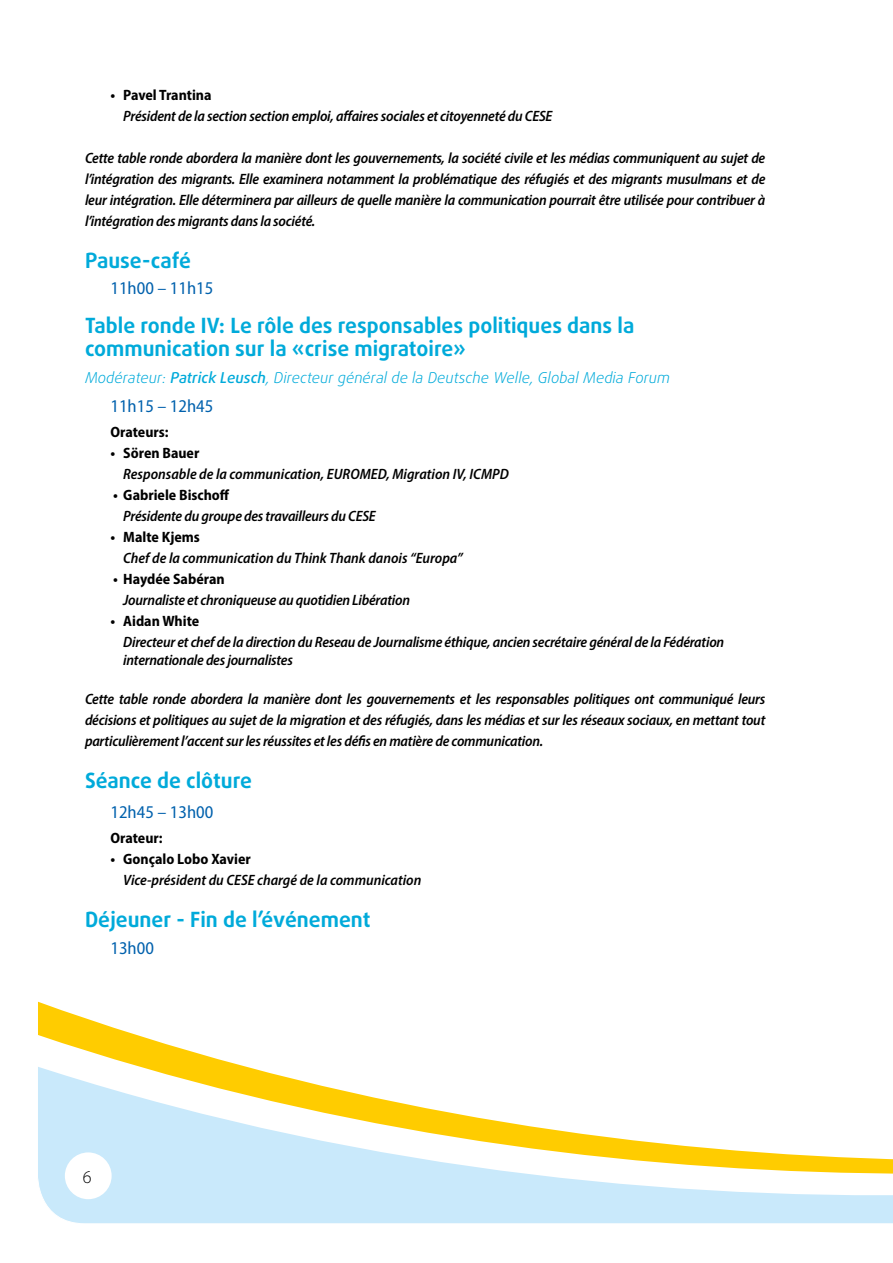
<style>
.page{position:relative;width:893px;height:1263px;background:#fff}
.page>*{position:absolute;margin:0;border:0;box-sizing:border-box;transform-origin:0 0}
.t1{font:700 21px/22.5px "Daxline Pro";color:#00aada}
.t2{font:semi-condensed 18px "Myriad Pro";color:#0061ad}
.t3{font:300 18px "Myriad Pro";color:#000}
.t4{font:italic 600 semi-condensed 15px/21px "Myriad Pro";letter-spacing:-.015em;color:#000;text-align:justify}
.t5{font:700 semi-condensed 15px "Myriad Pro";color:#000}
.t6{font:italic 300 15px "Daxline Pro";color:#00aada}
.s1{font-weight:500}
</style>
<div class="page">
<svg style="left:38px;top:1001px;width:855px;height:223px"></svg>
<div style="left:65px;top:1152px;width:47px;height:47px;background:#fff;border-radius:50%"></div>
<p class="t5" style="left:111px;top:85px;width:103px">• Pavel Trantina</p>
<p class="t4" style="left:123px;top:105px;width:431px">Président de la section section emploi, affaires sociales et citoyenneté du CESE</p>
<p class="t4" style="left:85px;top:147px;width:682px">Cette table ronde abordera la manière dont les gouvernements, la société civile et les médias communiquent au sujet de l’intégration des migrants. Elle examinera notamment la problématique des réfugiés et des migrants musulmans et de leur intégration. Elle déterminera par ailleurs de quelle manière la communication pourrait être utilisée pour contribuer à l’intégration des migrants dans la société.</p>
<h1 class="t1" style="left:85px;top:249px;width:107px">Pause-café</h1>
<p class="t2" style="left:111px;top:277px;width:104px">11h00 – 11h15</p>
<h1 class="t1" style="left:85px;top:314px;width:551px">Table ronde IV: Le rôle des responsables politiques dans la communication sur la «crise migratoire»</h1>
<p class="t6" style="left:85px;top:367px;width:586px">Modérateur: <span class="s1">Patrick Leusch</span>, Directeur général de la Deutsche Welle, Global Media Forum</p>
<p class="t2" style="left:111px;top:395px;width:104px">11h15 – 12h45</p>
<p class="t5" style="left:111px;top:423px;width:60px">Orateurs:</p>
<p class="t5" style="left:111px;top:444px;width:90px">• Sören Bauer</p>
<p class="t4" style="left:123px;top:463px;width:387px">Responsable de la communication, EUROMED, Migration IV, ICMPD</p>
<p class="t5" style="left:113px;top:486px;width:118px">• Gabriele Bischoff</p>
<p class="t4" style="left:123px;top:505px;width:254px">Présidente du groupe des travailleurs du CESE</p>
<p class="t5" style="left:111px;top:528px;width:91px">• Malte Kjems</p>
<p class="t4" style="left:123px;top:547px;width:341px">Chef de la communication du Think Thank danois “Europa”</p>
<p class="t5" style="left:113px;top:570px;width:113px">• Haydée Sabéran</p>
<p class="t4" style="left:123px;top:589px;width:288px">Journaliste et chroniqueuse au quotidien Libération</p>
<p class="t5" style="left:111px;top:612px;width:90px">• Aidan White</p>
<p class="t4" style="left:123px;top:633px;width:602px;line-height:18px">Directeur et chef de la direction du Reseau de Journalisme éthique, ancien secrétaire général de la Fédération internationale des journalistes</p>
<p class="t4" style="left:85px;top:688px;width:682px">Cette table ronde abordera la manière dont les gouvernements et les responsables politiques ont communiqué leurs décisions et politiques au sujet de la migration et des réfugiés, dans les médias et sur les réseaux sociaux, en mettant tout particulièrement l’accent sur les réussites et les défis en matière de communication.</p>
<h1 class="t1" style="left:85px;top:770px;width:168px">Séance de clôture</h1>
<p class="t2" style="left:111px;top:801px;width:104px">12h45 – 13h00</p>
<p class="t5" style="left:111px;top:828px;width:54px">Orateur:</p>
<p class="t5" style="left:111px;top:849px;width:142px">• Gonçalo Lobo Xavier</p>
<p class="t4" style="left:123px;top:869px;width:300px">Vice-président du CESE chargé de la communication</p>
<h1 class="t1" style="left:85px;top:908px;width:287px">Déjeuner - Fin de l’événement</h1>
<p class="t2" style="left:111px;top:936px;width:45px">13h00</p>
<p class="t3" style="left:83px;top:1166px;width:10px">6</p>
</div>
